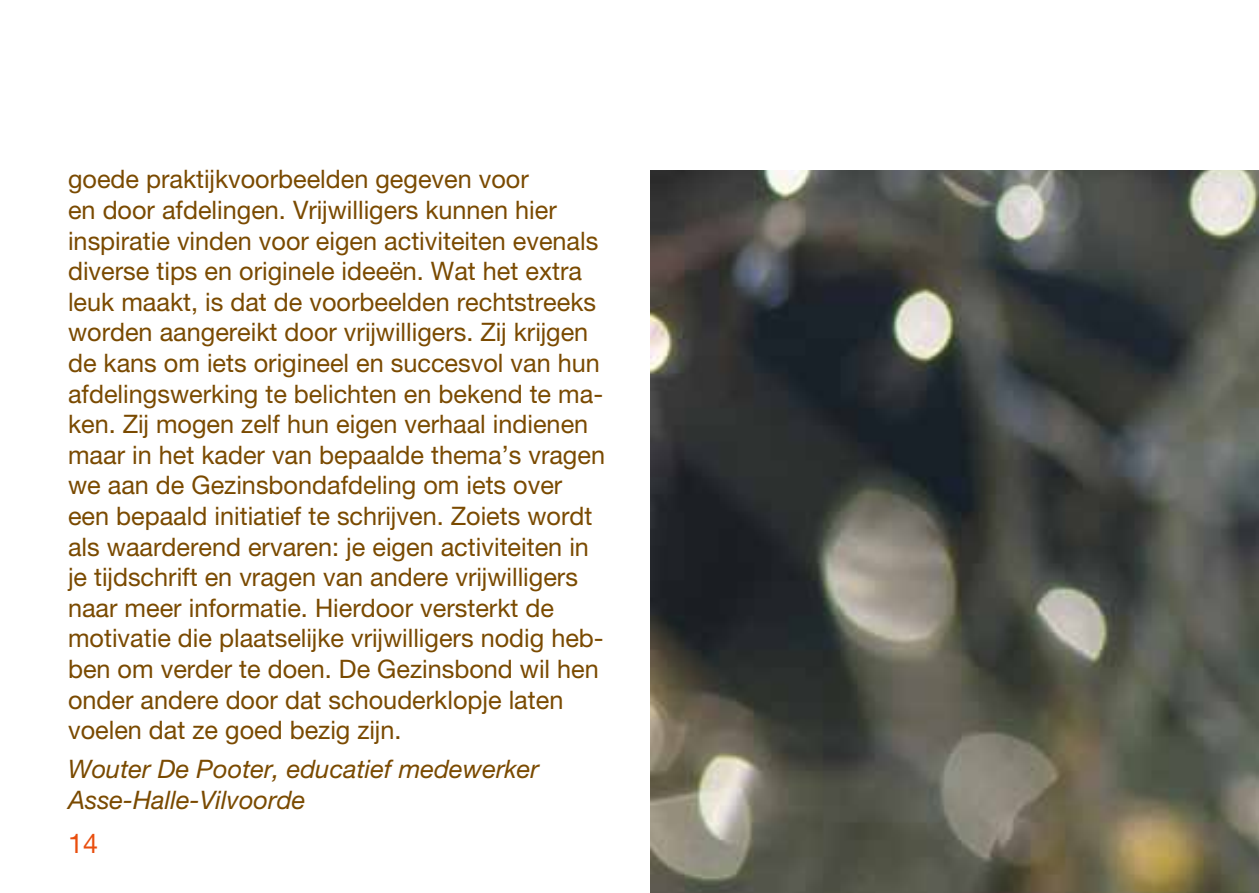
<style>
.page{position:relative;width:1259px;height:893px;background:#fff}
.page>*{position:absolute;margin:0;border:0;box-sizing:border-box;transform-origin:0 0}
.t1{font:27px "Helvetica Neue LT Pro";color:#e94e0e}
.t2{font:25.5px/30.6px "Helvetica Neue LT Pro";color:#7a4a00}
.t3{font:italic 25.5px/30.6px "Helvetica Neue LT Pro";color:#7a4a00}
</style>
<div class="page">
<img style="left:651px;top:170px;width:608px;height:723px">
<p class="t2" style="left:68px;top:164px;width:538px">goede praktijkvoorbeelden gegeven voor<br>en door afdelingen. Vrijwilligers kunnen hier inspiratie vinden voor eigen activiteiten evenals diverse tips en originele ideeën. Wat het extra leuk maakt, is dat de voorbeelden rechtstreeks worden aangereikt door vrijwilligers. Zij krijgen de kans om iets origineel en succesvol van hun afdelingswerking te belichten en bekend te ma&shy;ken. Zij mogen zelf hun eigen verhaal indienen maar in het kader van bepaalde thema’s vragen we aan de Gezinsbondafdeling om iets over een bepaald initiatief te schrijven. Zoiets wordt als waarderend ervaren: je eigen activiteiten in je tijdschrift en vragen van andere vrijwilligers naar meer informatie. Hierdoor versterkt de motivatie die plaatselijke vrijwilligers nodig heb&shy;ben om verder te doen. De Gezinsbond wil hen onder andere door dat schouderklopje laten voelen dat ze goed bezig zijn.</p>
<p class="t3" style="left:68px;top:753px;width:472px">Wouter De Pooter, educatief medewerker<br>Asse-Halle-Vilvoorde</p>
<p class="t1" style="left:68px;top:827px;width:32px">14</p>
</div>
